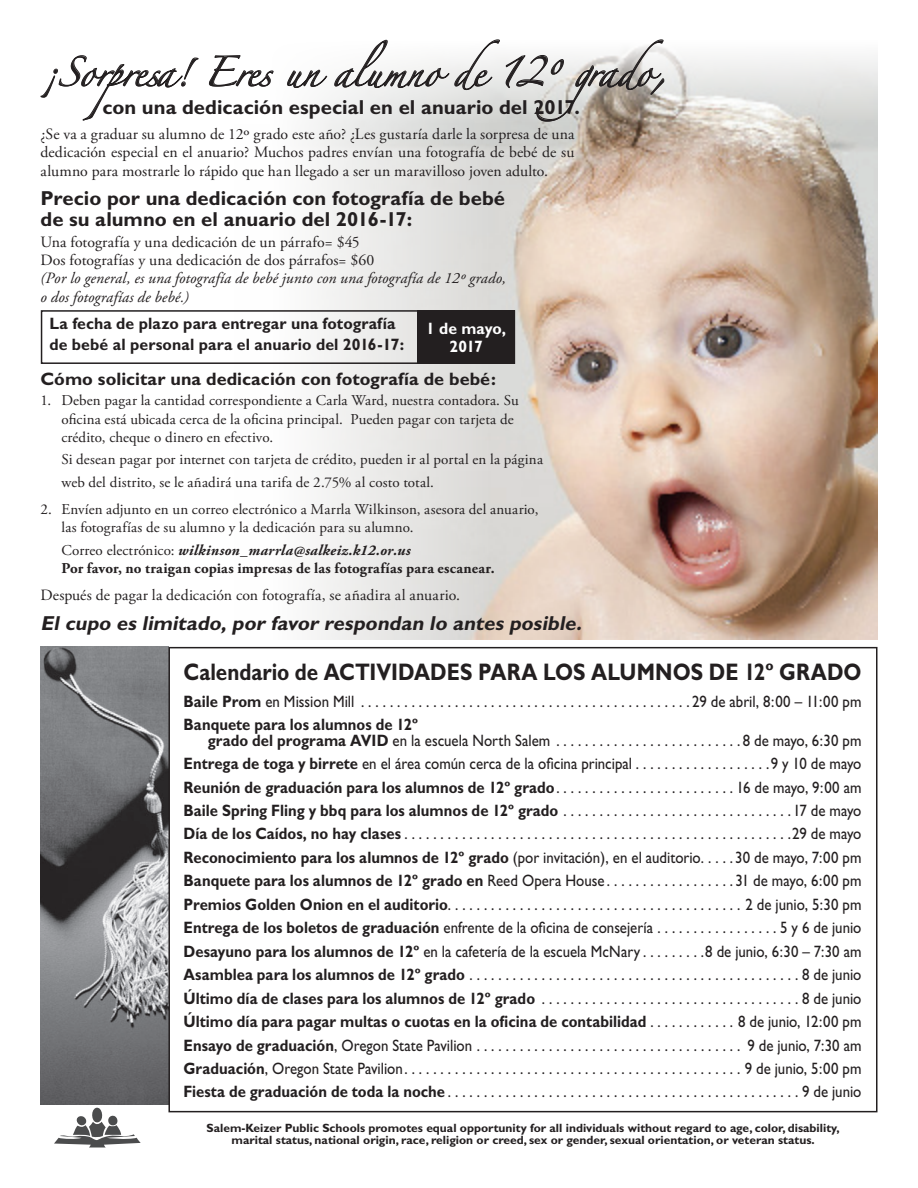
<style>
.page{position:relative;width:918px;height:1188px;background:#fff}
.page>*{position:absolute;margin:0;border:0;box-sizing:border-box;transform-origin:0 0}
.t1{font:27px "Zapfino";letter-spacing:-.015em;color:#231f20}
.Story_Head{font:700 24px "Gill Sans";color:#231f20;scale:.86 1}
.Subhead{font:700 20.25px/21px "Gill Sans";letter-spacing:.005em;color:#231f20}
.Subhead-2{font:italic 700 20.25px "Gill Sans";color:#231f20}
.Subhead-3{font:700 18px "Gill Sans";letter-spacing:.005em;color:#231f20}
.Body_Text{font:16.5px "Gill Sans";color:#231f20;scale:.9 1}
.Body_Text-2{font:700 16.5px "Gill Sans";color:#231f20;scale:.9 1}
.Subhead-4{font:700 16.5px/21px "Gill Sans";letter-spacing:.01em;color:#231f20;scale:.96 1}
.Subhead-5{font:700 16.5px/18px "Gill Sans";letter-spacing:-.01em;color:#fff;text-align:center;scale:.95 1}
.Body_Text-3{font:15.75px/18.3px "Adobe Garamond Pro";letter-spacing:.005em;color:#231f20;text-align:justify}
.Body_Text-4{font:italic 15.75px/18.3px "Adobe Garamond Pro";letter-spacing:.005em;color:#231f20}
.t2{font:15px/18.3px "Adobe Garamond Pro";letter-spacing:.01em;color:#231f20}
.t3{font:700 15px/18.3px "Adobe Garamond Pro";letter-spacing:.015em;color:#231f20}
.Caption_-_8_pt{font:700 12px/12px "Gill Sans";color:#231f20;text-align:center}
.s1{font-style:normal}
.s2{font-weight:400}
.s3{font-style:italic}
.s4{font-weight:700}
</style>
<div class="page">
<img style="left:308px;top:48px;width:570px;height:591px">
<img style="left:40px;top:647px;width:128px;height:458px">
<div style="left:168px;top:647px;width:710px;height:465px;border:2px solid #231f20"></div>
<svg style="left:54px;top:1107px;width:87px;height:41px"></svg>
<svg style="left:40px;top:55px;width:159px;height:66px"></svg>
<svg style="left:209px;top:55px;width:65px;height:32px"></svg>
<svg style="left:287px;top:69px;width:40px;height:19px"></svg>
<svg style="left:334px;top:39px;width:331px;height:83px"></svg>
<div style="left:41px;top:310px;width:474px;height:54px;border:2px solid #231f20"></div>
<div style="left:417px;top:310px;width:98px;height:54px;background:#231f20"></div>
<p class="t1" style="left:40px;top:60px;width:627px">¡Sorpresa! Eres un alumno de 12º grado,</p>
<p class="Subhead" style="left:102px;top:97px;width:479px">con una dedicación especial en el anuario del 2017.</p>
<p class="Body_Text-3" style="left:40px;top:125px;width:536px">¿Se va a graduar su alumno de 12º grado este año? ¿Les gustaría darle la sorpresa de una dedicación especial en el anuario? Muchos padres envían una fotografía de bebé de su alumno para mostrarle lo rápido que han llegado a ser un maravilloso joven adulto.</p>
<p class="Subhead" style="left:40px;top:188px;width:466px">Precio por una dedicación con fotografía de bebé de su alumno en el anuario del 2016-17:</p>
<p class="Body_Text-3" style="left:40px;top:233px;width:321px">Una fotografía y una dedicación de un párrafo= $45</p>
<p class="Body_Text-4" style="left:40px;top:251px;width:467px"><span class="s1">Dos fotografías y una dedicación de dos párrafos= $60<br></span>(Por lo general, es una fotografía de bebé junto con una fotografía de 12º grado, o dos fotografías de bebé.)</p>
<p class="Subhead-4" style="left:50px;top:313px;width:371px">La fecha de plazo para entregar una fotografía de bebé al personal para el anuario del 2016-17:</p>
<p class="Subhead-3" style="left:40px;top:368px;width:457px">Cómo solicitar una dedicación con fotografía de bebé:</p>
<p class="t2" style="left:62px;top:392px;width:459px;text-indent:-21px">1. Deben pagar la cantidad correspondiente a Carla Ward, nuestra contadora. Su oficina está ubicada cerca de la oficina principal. Pueden pagar con tarjeta de crédito, cheque o dinero en efectivo.</p>
<p class="t2" style="left:62px;top:449px;width:483px;line-height:22.5px">Si desean pagar por internet con tarjeta de crédito, pueden ir al portal en la página web del distrito, se le añadirá una tarifa de 2.75% al costo total.</p>
<p class="t2" style="left:62px;top:501px;width:478px;text-indent:-21px">2. Envíen adjunto en un correo electrónico a Marrla Wilkinson, asesora del anuario, las fotografías de su alumno y la dedicación para su alumno.</p>
<p class="t3" style="left:62px;top:541px;width:435px"><span class="s2">Correo electrónico:</span> <span class="s3">wilkinson_marrla@salkeiz.k12.or.us<br></span>Por favor, no traigan copias impresas de las fotografías para escanear.</p>
<p class="Body_Text-3" style="left:40px;top:586px;width:421px">Después de pagar la dedicación con fotografía, se añadira al anuario.</p>
<p class="Subhead-2" style="left:40px;top:611px;width:547px">El cupo es limitado, por favor respondan lo antes posible.</p>
<p class="Subhead-5" style="left:426px;top:320px;width:86px">1 de mayo,<br>2017</p>
<p class="Story_Head" style="left:183px;top:658px;width:790px">Calendario de ACTIVIDADES PARA LOS ALUMNOS DE 12º GRADO</p>
<p class="Body_Text" style="left:183px;top:692px;width:755px"><span class="s4">Baile Prom</span> en Mission Mill . . . . . . . . . . . . . . . . . . . . . . . . . . . . . . . . . . . . . . . . . . . . . 29 de abril, 8:00 – 11:00 pm</p>
<p class="Body_Text-2" style="left:183px;top:715px;width:262px">Banquete para los alumnos de 12º</p>
<p class="Body_Text" style="left:208px;top:731px;width:728px"><span class="s4">grado del programa AVID</span> en la escuela North Salem . . . . . . . . . . . . . . . . . . . . . . . . . 8 de mayo, 6:30 pm</p>
<p class="Body_Text" style="left:183px;top:754px;width:755px"><span class="s4">Entrega de toga y birrete</span> en el área común cerca de la oficina principal . . . . . . . . . . . . . . . . . . 9 y 10 de mayo</p>
<p class="Body_Text-2" style="left:183px;top:777px;width:755px">Reunión de graduación para los alumnos de 12º grado <span class="s2">. . . . . . . . . . . . . . . . . . . . . . . . 16 de mayo, 9:00 am</span></p>
<p class="Body_Text-2" style="left:183px;top:801px;width:755px">Baile Spring Fling y bbq para los alumnos de 12º grado <span class="s2">. . . . . . . . . . . . . . . . . . . . . . . . . . . . . . . 17 de mayo</span></p>
<p class="Body_Text" style="left:183px;top:824px;width:755px"><span class="s4">Día de los Caídos, no hay clases</span> . . . . . . . . . . . . . . . . . . . . . . . . . . . . . . . . . . . . . . . . . . . . . . . . . . . . . 29 de mayo</p>
<p class="Body_Text" style="left:183px;top:848px;width:755px"><span class="s4">Reconocimiento para los alumnos de 12º grado</span> (por invitación), en el auditorio . . . . 30 de mayo, 7:00 pm</p>
<p class="Body_Text" style="left:183px;top:871px;width:755px"><span class="s4">Banquete para los alumnos de 12º grado en</span> Reed Opera House . . . . . . . . . . . . . . . . . 31 de mayo, 6:00 pm</p>
<p class="Body_Text" style="left:183px;top:895px;width:755px"><span class="s4">Premios Golden Onion en el auditorio</span> . . . . . . . . . . . . . . . . . . . . . . . . . . . . . . . . . . . . . . . . . 2 de junio, 5:30 pm</p>
<p class="Body_Text" style="left:183px;top:918px;width:755px"><span class="s4">Entrega de los boletos de graduación</span> enfrente de la oficina de consejería . . . . . . . . . . . . . . . . 5 y 6 de junio</p>
<p class="Body_Text" style="left:183px;top:942px;width:755px"><span class="s4">Desayuno para los alumnos de 12º</span> en la cafetería de la escuela McNary . . . . . . . . 8 de junio, 6:30 – 7:30 am</p>
<p class="Body_Text" style="left:183px;top:965px;width:755px"><span class="s4">Asamblea para los alumnos de 12º grado</span> . . . . . . . . . . . . . . . . . . . . . . . . . . . . . . . . . . . . . . . . . . . . . 8 de junio</p>
<p class="Body_Text" style="left:183px;top:989px;width:755px"><span class="s4">Último día de clases para los alumnos de 12º grado</span> . . . . . . . . . . . . . . . . . . . . . . . . . . . . . . . . . . . 8 de junio</p>
<p class="Body_Text-2" style="left:183px;top:1012px;width:755px">Último día para pagar multas o cuotas en la oficina de contabilidad <span class="s2">. . . . . . . . . . . . 8 de junio, 12:00 pm</span></p>
<p class="Body_Text" style="left:183px;top:1035px;width:755px"><span class="s4">Ensayo de graduación</span>, Oregon State Pavilion . . . . . . . . . . . . . . . . . . . . . . . . . . . . . . . . . . . . . 9 de junio, 7:30 am</p>
<p class="Body_Text" style="left:183px;top:1059px;width:755px"><span class="s4">Graduación</span>, Oregon State Pavilion . . . . . . . . . . . . . . . . . . . . . . . . . . . . . . . . . . . . . . . . . . . . . . . 9 de junio, 5:00 pm</p>
<p class="Body_Text" style="left:183px;top:1082px;width:755px"><span class="s4">Fiesta de graduación de toda la noche</span> . . . . . . . . . . . . . . . . . . . . . . . . . . . . . . . . . . . . . . . . . . . . . . . . 9 de junio</p>
<p class="Caption_-_8_pt" style="left:207px;top:1122px;width:635px">Salem-Keizer Public Schools promotes equal opportunity for all individuals without regard to age, color, disability, marital status, national origin, race, religion or creed, sex or gender, sexual orientation, or veteran status.</p>
</div>
